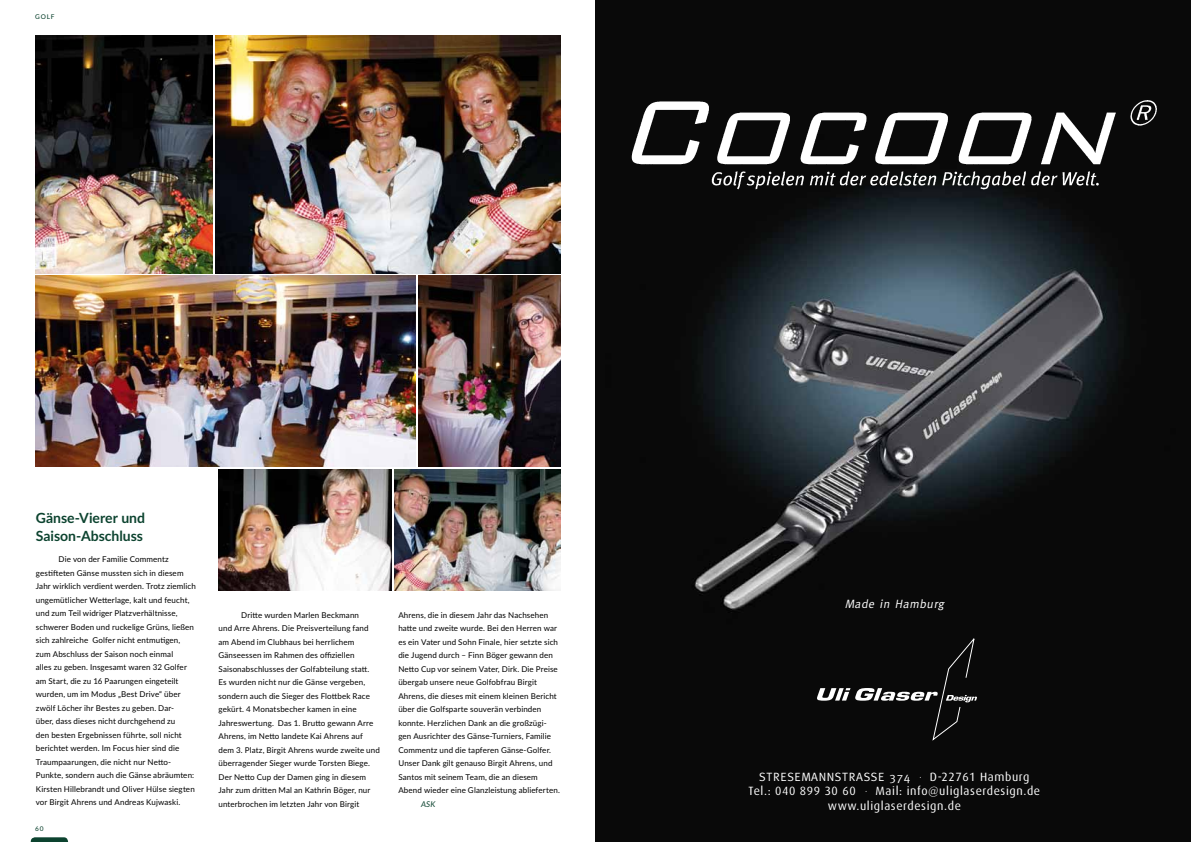
<style>
.page{position:relative;width:1191px;height:842px;background:#fff}
.page>*{position:absolute;margin:0;border:0;box-sizing:border-box;transform-origin:0 0}
.t1{font:700 14px/18px "Lato";color:#0c432f}
.t2{font:12px/14.4px "Dax";letter-spacing:.05em;color:#fff;text-align:center}
.t3{font:12px "Meta";letter-spacing:.05em;color:#fff}
.t4{font:italic 12px "Meta";color:#fff}
.t5{font:8px/13.5px "Lato";letter-spacing:.015em;color:#000}
.t6{font:italic 8px "Lato";color:#0c432f}
.t7{font:500 6.5px "Lato";color:#0c432f}
.s1{font-family:"Myriad Pro";font-stretch:condensed}
.s2{font-family:"Dax"}
</style>
<div class="page">
<svg style="left:31px;top:837px;width:37px;height:5px"></svg>
<img style="left:35px;top:35px;width:178px;height:238px">
<img style="left:215px;top:35px;width:345px;height:238px">
<img style="left:35px;top:276px;width:380px;height:191px">
<img style="left:418px;top:276px;width:142px;height:191px">
<img style="left:218px;top:470px;width:173px;height:120px">
<img style="left:394px;top:470px;width:166px;height:120px">
<img style="left:595px;top:0;width:596px;height:842px">
<img style="left:601px;top:73px;width:584px;height:134px">
<svg style="left:816px;top:636px;width:161px;height:105px;background:#181818"></svg>
<p class="t7" style="left:35px;top:12px;width:21px">GOLF</p>
<h1 class="t1" style="left:36px;top:508px;width:111px">Gänse-Vierer und<br>Saison-Abschluss</h1>
<p class="t5" style="left:36px;top:552px;width:161px;text-indent:23px">Die von der Familie Commentz gestifteten Gänse mussten sich in diesem Jahr wirklich verdient werden. Trotz ziemlich ungemütlicher Wetterlage, kalt und feucht, und zum Teil widriger Platzverhältnisse, schwerer Boden und ruckelige Grüns, ließen sich zahlreiche Golfer nicht entmutigen, zum Abschluss der Saison noch einmal<br>alles zu geben. Insgesamt waren 32 Golfer am Start, die zu 16 Paarungen eingeteilt wurden, um im Modus „Best Drive“ über zwölf Löcher ihr Bestes zu geben. Dar-<br>über, dass dieses nicht durchgehend zu<br>den besten Ergebnissen führte, soll nicht berichtet werden. Im Focus hier sind die Traumpaarungen, die nicht nur Netto-Punkte, sondern auch die Gänse abräumten:<br>Kirsten Hillebrandt und Oliver Hülse siegten vor Birgit Ahrens und Andreas Kujwaski.</p>
<p class="t7" style="left:35px;top:824px;width:10px">60</p>
<p class="t5" style="left:218px;top:608px;width:163px;text-indent:23px">Dritte wurden Marlen Beckmann<br>und Arre Ahrens. Die Preisverteilung fand am Abend im Clubhaus bei herrlichem Gänseessen im Rahmen des offiziellen Saisonabschlusses der Golfabteilung statt.<br>Es wurden nicht nur die Gänse vergeben, sondern auch die Sieger des Flottbek Race gekürt. 4 Monatsbecher kamen in eine Jahreswertung. Das 1. Brutto gewann Arre Ahrens, im Netto landete Kai Ahrens auf dem 3. Platz, Birgit Ahrens wurde zweite und überragender Sieger wurde Torsten Biege.<br>Der Netto Cup der Damen ging in diesem Jahr zum dritten Mal an Kathrin Böger, nur unterbrochen im letzten Jahr von Birgit</p>
<p class="t5" style="left:398px;top:608px;width:163px">Ahrens, die in diesem Jahr das Nachsehen hatte und zweite wurde. Bei den Herren war es ein Vater und Sohn Finale, hier setzte sich die Jugend durch – Finn Böger gewann den Netto Cup vor seinem Vater, Dirk. Die Preise übergab unsere neue Golfobfrau Birgit Ahrens, die dieses mit einem kleinen Bericht über die Golfsparte souverän verbinden konnte. Herzlichen Dank an die großzügi&shy;gen Ausrichter des Gänse-Turniers, Familie Commentz und die tapferen Gänse-Golfer.<br>Unser Dank gilt genauso Birgit Ahrens, und Santos mit seinem Team, die an diesem Abend wieder eine Glanzleistung ablieferten.</p>
<p class="t6" style="left:421px;top:798px;width:16px">ASK</p>
<h2 class="t4" style="left:844px;top:597px;width:103px">Made in Hamburg</h2>
<h2 class="t3" style="left:759px;top:770px;width:272px">STRESEMANNSTRASSE 374 <span class="s1">.</span> <span class="s2">D-22761 Hamburg</span></h2>
<h2 class="t2" style="left:748px;top:784px;width:293px">Tel.: 040 899 30 60 <span class="s1">.</span> Mail: info@uliglaserdesign.de www.uliglaserdesign.de</h2>
</div>
